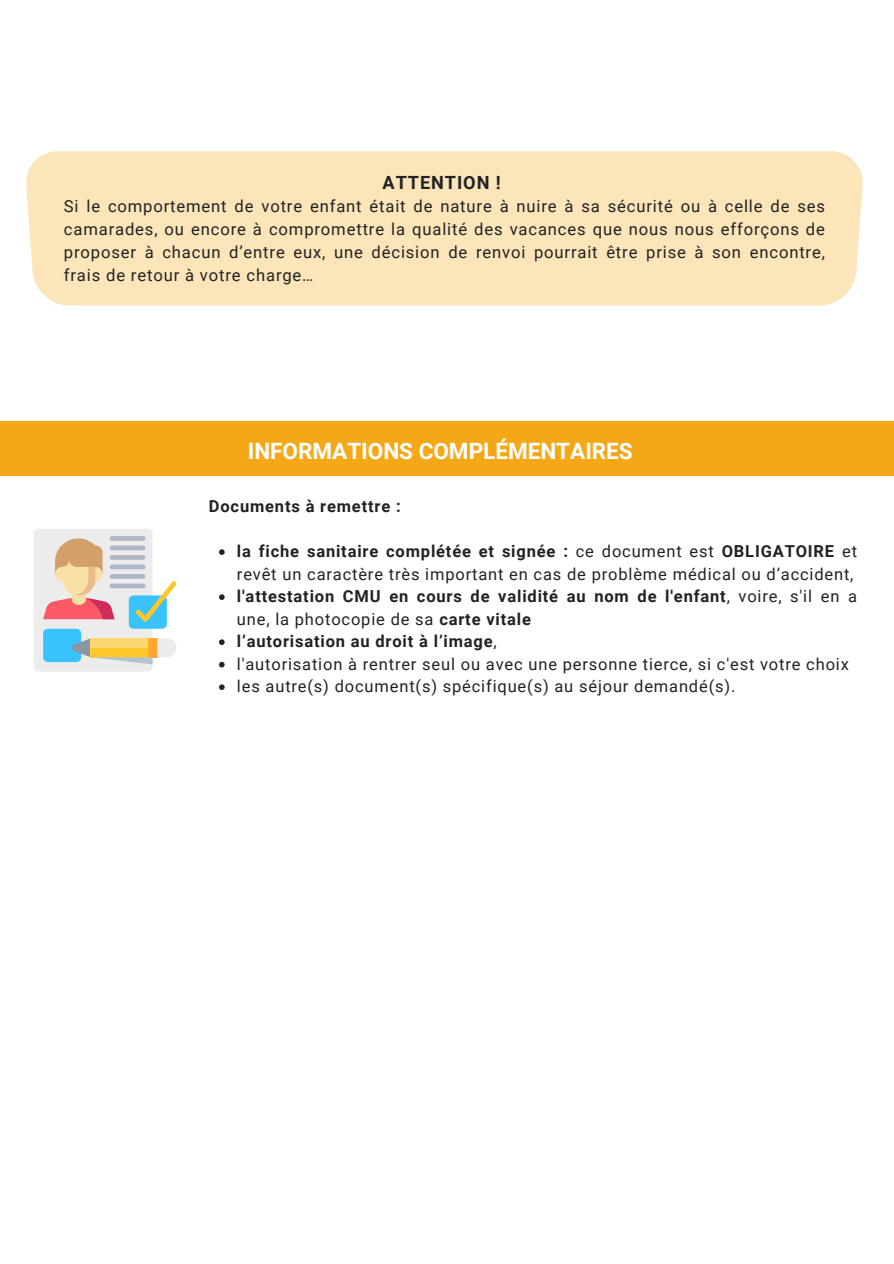
<style>
.page{position:relative;width:894px;height:1264px;background:#fff}
.page>*{position:absolute;margin:0;border:0;box-sizing:border-box;transform-origin:0 0}
.t1{font:700 22.5px "Roboto";color:#fff}
.t2{font:700 18.15px "Roboto";letter-spacing:.05em;color:#222}
.t3{font:16.65px/23px "Roboto";letter-spacing:.05em;color:#222;text-align:justify}
.t4{font:16.5px/22.5px "Roboto";letter-spacing:.05em;color:#222}
.t5{font:700 16.5px/22.5px "Roboto";letter-spacing:.05em;color:#222}
.s1{font-weight:700}
.s2{font-weight:400}
</style>
<div class="page">
<div style="left:26px;top:151px;width:836px;height:154px;background:#fbe5b9"></div>
<div style="left:0;top:421px;width:893px;height:55px;background:#f4a817"></div>
<div style="left:34px;top:529px;width:118px;height:142px;background:#ececec;border-radius:5px"></div>
<div style="left:43px;top:628px;width:38px;height:34px;background:#39c3fc;border-radius:5px"></div>
<div style="left:129px;top:595px;width:38px;height:33px;background:#39c3fc;border-radius:5px"></div>
<svg style="left:136px;top:581px;width:40px;height:40px"></svg>
<svg style="left:43px;top:538px;width:71px;height:81px"></svg>
<hr style="left:110px;top:536px;width:35px;height:4px;background:#afb8c9;border-radius:2px">
<div style="left:110px;top:545px;width:35px;height:5px;background:#afb8c9;border-radius:2px"></div>
<div style="left:110px;top:555px;width:35px;height:5px;background:#afb8c9;border-radius:2px"></div>
<div style="left:110px;top:564px;width:35px;height:5px;background:#afb8c9;border-radius:2px"></div>
<div style="left:110px;top:574px;width:35px;height:5px;background:#afb8c9;border-radius:2px"></div>
<div style="left:110px;top:583px;width:35px;height:5px;background:#afb8c9;border-radius:2px"></div>
<svg style="left:72px;top:638px;width:104px;height:26px"></svg>
<svg style="left:219px;top:549px;width:5px;height:6px"></svg>
<svg style="left:219px;top:594px;width:5px;height:6px"></svg>
<svg style="left:219px;top:639px;width:5px;height:6px"></svg>
<svg style="left:219px;top:662px;width:5px;height:5px"></svg>
<svg style="left:219px;top:684px;width:5px;height:6px"></svg>
<p class="t2" style="left:382px;top:172px;width:120px">ATTENTION !</p>
<p class="t3" style="left:64px;top:195px;width:762px">Si le comportement de votre enfant était de nature à nuire à sa sécurité ou à celle de ses camarades, ou encore à compromettre la qualité des vacances que nous nous efforçons de proposer à chacun d’entre eux, une décision de renvoi pourrait être prise à son encontre, frais de retour à votre charge…</p>
<h1 class="t1" style="left:248px;top:438px;width:386px">INFORMATIONS COMPLÉMENTAIRES</h1>
<p class="t5" style="left:209px;top:495px;width:193px">Documents à remettre :</p>
<h2 class="t4" style="left:237px;top:540px;width:621px"><span class="s1">la fiche sanitaire complétée et signée :</span> ce document est <span class="s1">OBLIGATOIRE</span> et revêt un caractère très important en cas de problème médical ou d’accident,</h2>
<p class="t5" style="left:237px;top:585px;width:621px">l'attestation CMU en cours de validité au nom de l'enfant<span class="s2">, voire, s'il en a une, la photocopie de sa</span> carte vitale</p>
<p class="t5" style="left:237px;top:630px;width:261px">l’autorisation au droit à l’image<span class="s2">,</span></p>
<p class="t4" style="left:237px;top:653px;width:613px">l'autorisation à rentrer seul ou avec une personne tierce, si c'est votre choix</p>
<p class="t4" style="left:237px;top:675px;width:500px">les autre(s) document(s) spécifique(s) au séjour demandé(s).</p>
</div>
